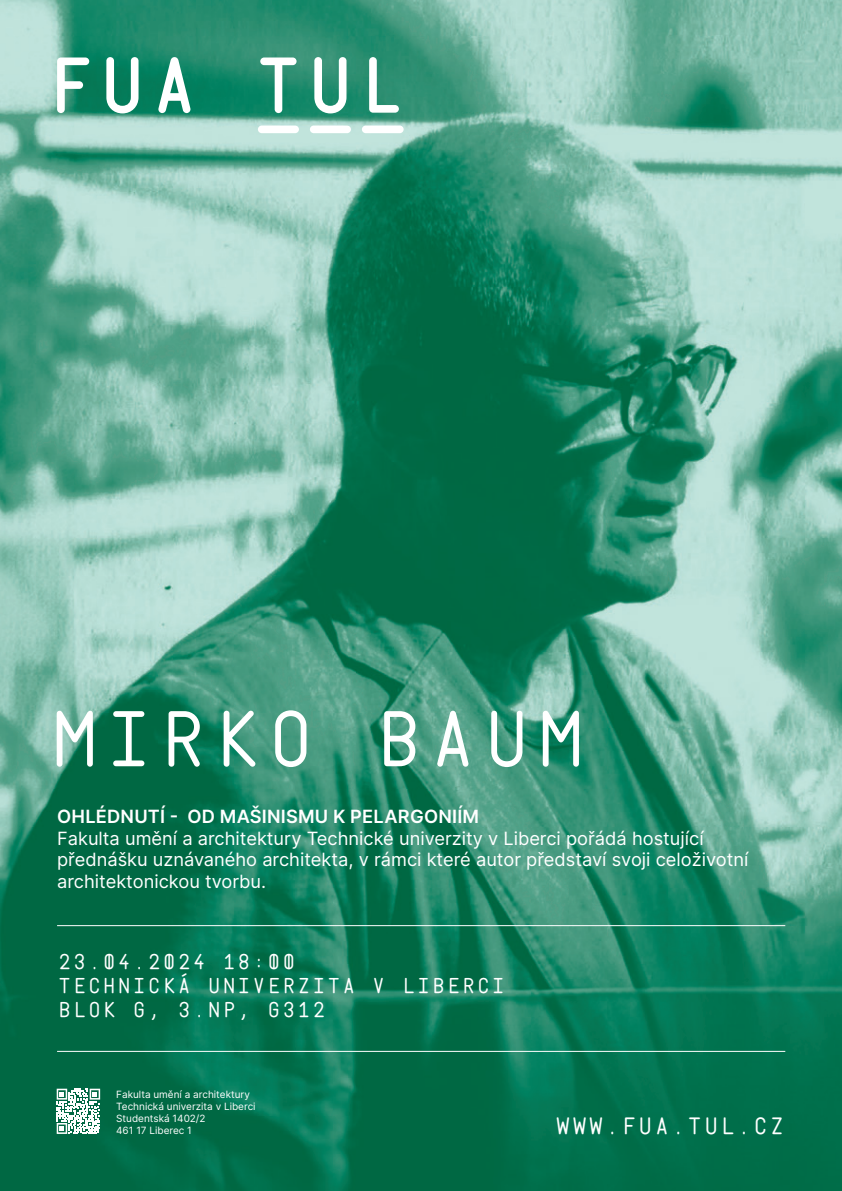
<style>
.page{position:relative;width:842px;height:1191px;background:#fff}
.page>*{position:absolute;margin:0;border:0;box-sizing:border-box;transform-origin:0 0}
.t1{font:22px "TUL Mono";color:#fff}
.t2{font:20px "TUL Mono";color:#fff}
.t3{font:18.3px/21.9px "Inter";color:#fff}
.t4{font:600 18.3px "Inter";letter-spacing:.01em;color:#fff}
.t5{font:10px "Inter";color:#fff}
</style>
<div class="page">
<img style="left:0;top:0;width:842px;height:1191px">
<svg style="left:57px;top:57px;width:32px;height:56px"></svg>
<svg style="left:106px;top:57px;width:33px;height:56px"></svg>
<svg style="left:158px;top:57px;width:33px;height:56px"></svg>
<svg style="left:258px;top:57px;width:146px;height:76px"></svg>
<hr style="left:57px;top:925px;width:728px;height:1px;background:#fff">
<hr style="left:57px;top:1050px;width:728px;height:1px;background:#fff">
<svg style="left:57px;top:1088px;width:43px;height:46px"></svg>
<svg style="left:57px;top:710px;width:522px;height:57px"></svg>
<p class="t4" style="left:57px;top:802px;width:423px">OHLÉDNUTÍ - OD MAŠINISMU K PELARGONIÍM</p>
<p class="t3" style="left:57px;top:826px;width:693px">Fakulta umění a architektury Technické univerzity v Liberci pořádá hostující přednášku uznávaného architekta, v rámci které autor představí svoji celoživotní architektonickou tvorbu.</p>
<p class="t2" style="left:57px;top:949px;width:241px">23.04.2024 18:00</p>
<p class="t2" style="left:57px;top:973px;width:450px">TECHNICKÁ UNIVERZITA V LIBERCI</p>
<p class="t2" style="left:57px;top:997px;width:271px">BLOK G, 3.NP, G312</p>
<p class="t5" style="left:116px;top:1087px;width:135px">Fakulta umění a architektury</p>
<p class="t5" style="left:116px;top:1099px;width:141px">Technická univerzita v Liberci</p>
<p class="t5" style="left:116px;top:1111px;width:91px">Studentská 1402/2</p>
<p class="t5" style="left:116px;top:1123px;width:77px">461 17 Liberec 1</p>
<p class="t1" style="left:555px;top:1111px;width:232px">WWW.FUA.TUL.CZ</p>
</div>
